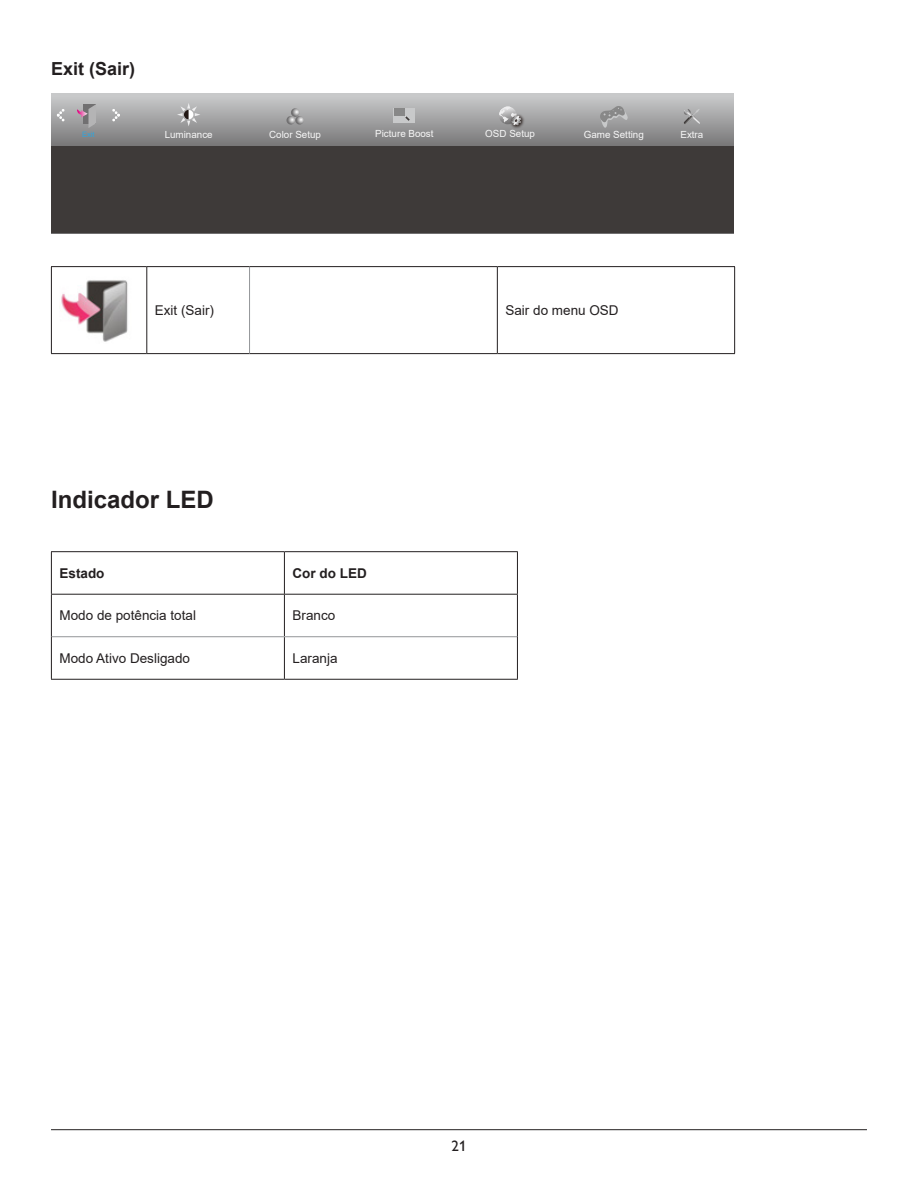
<style>
.page{position:relative;width:918px;height:1188px;background:#fff}
.page>*{position:absolute;margin:0;border:0;box-sizing:border-box;transform-origin:0 0}
.Heading_2{font:700 24px "Arial";color:#231f20}
.Heading_3{font:700 18px "Arial";color:#231f20}
.t1{font:15px "Gill Sans Alt One WGL";color:#231f20}
.无间隔{font:13.5px "Arial";color:#231f20}
.正文_text-1{font:13.5px "Arial";color:#231f20}
.无间隔-2{font:700 13.5px "Arial";color:#231f20}
.t2{font:9.75px "Arial";color:#f7f7f7}
.t3{font:7.5px "Arial";color:#2ca6e0}
</style>
<div class="page">
<hr style="left:51px;top:1129px;width:816px;height:1px;background:#231f20">
<svg style="left:51px;top:94px;width:683px;height:52px;background:#a0a0a1"></svg>
<div style="left:51px;top:146px;width:683px;height:87px;background:#3e3a39"></div>
<svg style="left:57px;top:109px;width:8px;height:13px"></svg>
<svg style="left:112px;top:109px;width:8px;height:13px"></svg>
<div style="left:394px;top:108px;width:21px;height:15px;background:#c8c9ca"></div>
<div style="left:394px;top:108px;width:11px;height:8px;background:#888"></div>
<svg style="left:405px;top:116px;width:5px;height:5px"></svg>
<img style="left:508px;top:113px;width:18px;height:17px">
<svg style="left:499px;top:107px;width:23px;height:18px"></svg>
<svg style="left:177px;top:103px;width:23px;height:23px"></svg>
<svg style="left:286px;top:108px;width:18px;height:17px"></svg>
<svg style="left:77px;top:104px;width:19px;height:24px"></svg>
<svg style="left:683px;top:109px;width:18px;height:16px"></svg>
<svg style="left:600px;top:106px;width:28px;height:22px"></svg>
<hr style="left:51px;top:266px;width:96px;height:1px;background:#231f20">
<hr style="left:51px;top:267px;width:1px;height:86px;background:#231f20">
<hr style="left:147px;top:266px;width:103px;height:1px;background:#231f20">
<hr style="left:146px;top:267px;width:1px;height:86px;background:#231f20">
<hr style="left:250px;top:266px;width:247px;height:1px;background:#231f20">
<hr style="left:497px;top:266px;width:238px;height:1px;background:#231f20">
<hr style="left:497px;top:267px;width:1px;height:86px;background:#231f20">
<hr style="left:734px;top:267px;width:1px;height:86px;background:#231f20">
<hr style="left:51px;top:353px;width:96px;height:1px;background:#231f20">
<hr style="left:147px;top:353px;width:103px;height:1px;background:#231f20">
<hr style="left:250px;top:353px;width:247px;height:1px;background:#231f20">
<hr style="left:497px;top:353px;width:238px;height:1px;background:#231f20">
<hr style="left:249px;top:267px;width:1px;height:86px;background:#939598">
<img style="left:61px;top:280px;width:67px;height:62px">
<hr style="left:51px;top:551px;width:233px;height:1px;background:#231f20">
<hr style="left:51px;top:552px;width:1px;height:42px;background:#231f20">
<hr style="left:284px;top:551px;width:234px;height:1px;background:#231f20">
<hr style="left:284px;top:552px;width:1px;height:42px;background:#231f20">
<hr style="left:517px;top:552px;width:1px;height:42px;background:#231f20">
<hr style="left:51px;top:594px;width:233px;height:1px;background:#231f20">
<hr style="left:51px;top:595px;width:1px;height:42px;background:#231f20">
<hr style="left:284px;top:594px;width:234px;height:1px;background:#231f20">
<hr style="left:284px;top:595px;width:1px;height:41px;background:#231f20">
<hr style="left:517px;top:595px;width:1px;height:42px;background:#231f20">
<hr style="left:51px;top:637px;width:1px;height:42px;background:#231f20">
<hr style="left:284px;top:637px;width:1px;height:42px;background:#231f20">
<hr style="left:517px;top:637px;width:1px;height:42px;background:#231f20">
<hr style="left:51px;top:679px;width:233px;height:1px;background:#231f20">
<hr style="left:284px;top:679px;width:234px;height:1px;background:#231f20">
<hr style="left:52px;top:636px;width:232px;height:1px;background:#939598">
<hr style="left:284px;top:636px;width:233px;height:1px;background:#939598">
<p class="Heading_3" style="left:51px;top:56px;width:86px">Exit (Sair)</p>
<p class="t3" style="left:82px;top:129px;width:14px">Exit</p>
<p class="t2" style="left:165px;top:127px;width:50px">Luminance</p>
<p class="t2" style="left:269px;top:128px;width:53px">Color Setup</p>
<p class="t2" style="left:375px;top:127px;width:60px">Picture Boost</p>
<p class="t2" style="left:485px;top:127px;width:51px">OSD Setup</p>
<p class="t2" style="left:584px;top:128px;width:62px">Game Setting</p>
<p class="t2" style="left:680px;top:128px;width:24px">Extra</p>
<p class="正文_text-1" style="left:155px;top:301px;width:61px">Exit (Sair)</p>
<p class="正文_text-1" style="left:505px;top:301px;width:115px">Sair do menu OSD</p>
<p class="Heading_2" style="left:51px;top:483px;width:164px">Indicador LED</p>
<p class="无间隔-2" style="left:59px;top:564px;width:47px">Estado</p>
<p class="无间隔-2" style="left:293px;top:564px;width:76px">Cor do LED</p>
<p class="无间隔" style="left:59px;top:606px;width:138px">Modo de potência total</p>
<p class="无间隔" style="left:293px;top:606px;width:44px">Branco</p>
<p class="无间隔" style="left:59px;top:649px;width:132px">Modo Ativo Desligado</p>
<p class="无间隔" style="left:293px;top:649px;width:47px">Laranja</p>
<h3 class="t1" style="left:452px;top:1135px;width:16px">21</h3>
</div>
